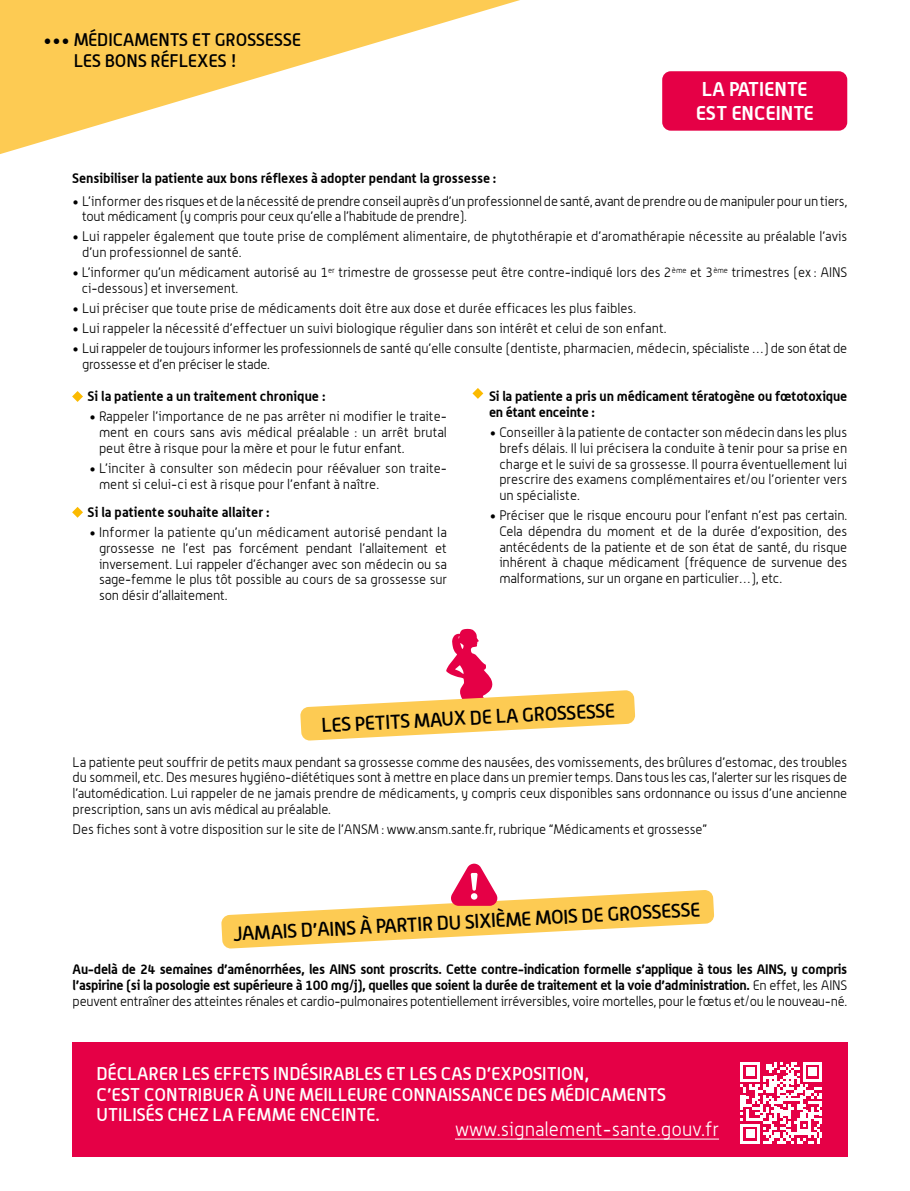
<style>
.page{position:relative;width:910px;height:1191px;background:#fff}
.page>*{position:absolute;margin:0;border:0;box-sizing:border-box;transform-origin:0 0}
.t1{font:500 19.5px "Alwyn";color:#000}
.t2{font:300 19.5px "Alwyn";color:#fff}
.t3{font:700 19.5px "Alwyn";color:#fff}
.t4{font:500 18px/20.2px "Alwyn";color:#fff}
.t5{font:500 17.85px/21.3px "Alwyn";color:#000}
.t6{font:300 13.5px/15.8px "Alwyn";letter-spacing:-.01em;color:#000}
.t7{font:700 13.5px/15.8px "Alwyn";color:#000}
.s1{font-weight:300}
</style>
<div class="page">
<svg style="left:72px;top:391px;width:11px;height:11px"></svg>
<svg style="left:72px;top:507px;width:11px;height:11px"></svg>
<svg style="left:472px;top:388px;width:11px;height:11px"></svg>
<div style="left:72px;top:1042px;width:775px;height:115px;background:#e50046"></div>
<hr style="left:455px;top:1138px;width:264px;height:1px;background:#fff">
<svg style="left:221px;top:863px;width:493px;height:85px"></svg>
<svg style="left:300px;top:629px;width:335px;height:111px"></svg>
<svg style="left:0;top:0;width:520px;height:154px;fill:#fdcb53"></svg>
<svg style="left:740px;top:1062px;width:82px;height:81px"></svg>
<div style="left:662px;top:71px;width:185px;height:60px;background:#e50046;border-radius:9px"></div>
<p class="t5" style="left:74px;top:28px;width:229px;text-indent:-31px">••• MÉDICAMENTS ET GROSSESSE<br>LES BONS RÉFLEXES !</p>
<p class="t3" style="left:702px;top:77px;width:107px">LA PATIENTE</p>
<p class="t3" style="left:696px;top:101px;width:120px">EST ENCEINTE</p>
<p class="t7" style="left:72px;top:170px;width:426px">Sensibiliser la patiente aux bons réflexes à adopter pendant la grossesse :</p>
<p class="t6" style="left:82px;top:193px;width:767px;text-indent:-10px">• L’informer des risques et de la nécessité de prendre conseil auprès d’un professionnel de santé, avant de prendre ou de manipuler pour un tiers, tout médicament (y compris pour ceux qu’elle a l’habitude de prendre).</p>
<p class="t6" style="left:82px;top:228px;width:767px;text-indent:-10px">• Lui rappeler également que toute prise de complément alimentaire, de phytothérapie et d’aromathérapie nécessite au préalable l’avis d’un professionnel de santé.</p>
<p class="t6" style="left:82px;top:264px;width:767px;text-indent:-10px">• L’informer qu’un médicament autorisé au 1<sup>er</sup> trimestre de grossesse peut être contre-indiqué lors des 2<sup>ème</sup> et 3<sup>ème</sup> trimestres (ex : AINS ci-dessous) et inversement.</p>
<p class="t6" style="left:72px;top:300px;width:566px">• Lui préciser que toute prise de médicaments doit être aux dose et durée efficaces les plus faibles.</p>
<p class="t6" style="left:72px;top:320px;width:596px">• Lui rappeler la nécessité d’effectuer un suivi biologique régulier dans son intérêt et celui de son enfant.</p>
<p class="t6" style="left:82px;top:340px;width:767px;text-indent:-10px">• Lui rappeler de toujours informer les professionnels de santé qu’elle consulte (dentiste, pharmacien, médecin, spécialiste …) de son état de grossesse et d’en préciser le stade.</p>
<p class="t7" style="left:88px;top:388px;width:239px">Si la patiente a un traitement chronique :</p>
<p class="t6" style="left:99px;top:408px;width:349px;text-align:justify;text-indent:-10px">• Rappeler l’importance de ne pas arrêter ni modifier le traite&shy;ment en cours sans avis médical préalable : un arrêt brutal peut être à risque pour la mère et pour le futur enfant.</p>
<p class="t6" style="left:99px;top:460px;width:349px;text-indent:-10px">• L’inciter à consulter son médecin pour réévaluer son traite&shy;ment si celui-ci est à risque pour l’enfant à naître.</p>
<p class="t7" style="left:88px;top:504px;width:184px">Si la patiente souhaite allaiter :</p>
<p class="t6" style="left:99px;top:524px;width:349px;text-align:justify;text-indent:-10px">• Informer la patiente qu’un médicament autorisé pendant la grossesse ne l’est pas forcément pendant l’allaitement et inversement. Lui rappeler d’échanger avec son médecin ou sa sage-femme le plus tôt possible au cours de sa grossesse sur son désir d’allaitement.</p>
<p class="t7" style="left:489px;top:388px;width:360px">Si la patiente a pris un médicament tératogène ou fœtotoxique en étant enceinte :</p>
<p class="t6" style="left:499px;top:424px;width:349px;text-align:justify;text-indent:-10px">• Conseiller à la patiente de contacter son médecin dans les plus brefs délais. Il lui précisera la conduite à tenir pour sa prise en charge et le suivi de sa grossesse. Il pourra éventuellement lui prescrire des examens complémentaires et/ou l’orienter vers un spécialiste.</p>
<p class="t6" style="left:499px;top:507px;width:349px;text-align:justify;text-indent:-10px">• Préciser que le risque encouru pour l’enfant n’est pas certain.<br>Cela dépendra du moment et de la durée d’exposition, des antécédents de la patiente et de son état de santé, du risque inhérent à chaque médicament (fréquence de survenue des malformations, sur un organe en particulier…), etc.</p>
<p class="t1" style="left:321px;top:713px;width:295px;rotate:-3deg">LES PETITS MAUX DE LA GROSSESSE</p>
<p class="t6" style="left:73px;top:754px;width:776px;text-align:justify">La patiente peut souffrir de petits maux pendant sa grossesse comme des nausées, des vomissements, des brûlures d’estomac, des troubles du sommeil, etc. Des mesures hygiéno-diététiques sont à mettre en place dans un premier temps. Dans tous les cas, l’alerter sur les risques de l’automédication. Lui rappeler de ne jamais prendre de médicaments, y compris ceux disponibles sans ordonnance ou issus d’une ancienne prescription, sans un avis médical au préalable.</p>
<p class="t6" style="left:73px;top:821px;width:636px">Des fiches sont à votre disposition sur le site de l’ANSM : www.ansm.sante.fr, rubrique “Médicaments et grossesse”</p>
<p class="t1" style="left:232px;top:922px;width:469px;rotate:-3deg">JAMAIS D’AINS À PARTIR DU SIXIÈME MOIS DE GROSSESSE</p>
<p class="t7" style="left:73px;top:961px;width:776px;text-align:justify">Au-delà de 24 semaines d’aménorrhées, les AINS sont proscrits. Cette contre-indication formelle s’applique à tous les AINS, y compris l’aspirine (si la posologie est supérieure à 100 mg/j), quelles que soient la durée de traitement et la voie d’administration. <span class="s1">En effet, les AINS peuvent entraîner des atteintes rénales et cardio-pulmonaires potentiellement irréversibles, voire mortelles, pour le fœtus et/ou le nouveau-né.</span></p>
<p class="t4" style="left:97px;top:1063px;width:571px">DÉCLARER LES EFFETS INDÉSIRABLES ET LES CAS D’EXPOSITION,<br>C’EST CONTRIBUER À UNE MEILLEURE CONNAISSANCE DES MÉDICAMENTS<br>UTILISÉS CHEZ LA FEMME ENCEINTE.</p>
<p class="t2" style="left:455px;top:1118px;width:266px">www.signalement-sante.gouv.fr</p>
</div>
